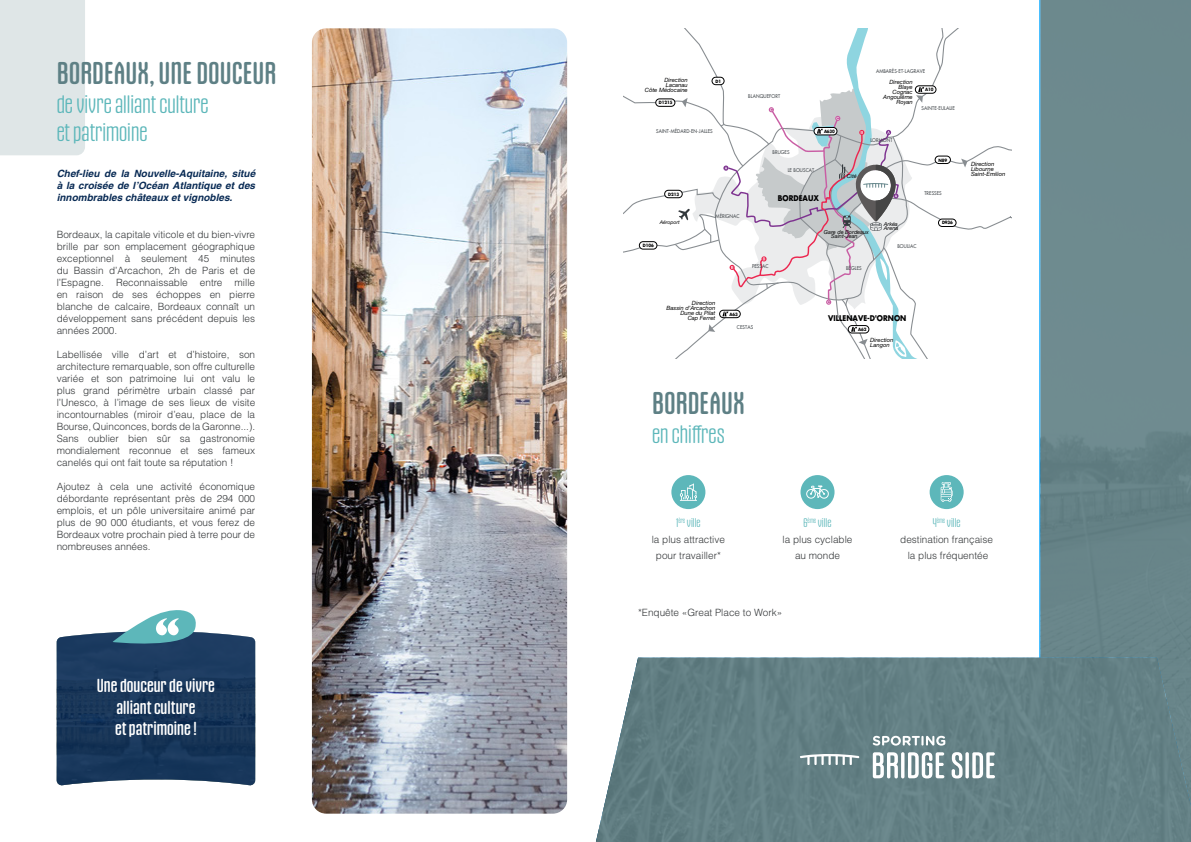
<style>
.page{position:relative;width:1191px;height:842px;background:#fff}
.page>*{position:absolute;margin:0;border:0;box-sizing:border-box;transform-origin:0 0}
.t1{font:30px "Gothiks Round";color:#5e8085}
.t2{font:300 24px/28.8px "Gothiks Round";color:#5db7ba}
.t3{font:18px/21.6px "Gothiks Round";color:#fff;text-align:center}
.Chapeau{font:300 12px "Gothiks Round";color:#5db7ba}
.Paragraphe{font:300 10px/12px "Helvetica";color:#333638;text-align:justify}
.t4{font:italic 700 10px/12px "Helvetica";color:#082a54;text-align:justify}
.Chapeau-2{font:300 10px/16px "Helvetica";color:#333638;text-align:center}
.t5{font:700 7.7px "Futura LT";color:#000001;scale:.91 1}
.t6{font:italic 5.8px/5.1px "Helvetica Neue";color:#000001;text-align:right}
.t7{font:italic 5.5px/4.4px "Helvetica Neue";color:#000001}
.t8{font:5.1px "Futura LT";letter-spacing:.02em;color:#454a4e;scale:.91 1}
.t9{font:italic 5.1px "Helvetica Neue";color:#000001}
.t10{font:700 4.4px "Futura LT";letter-spacing:-.025em;color:#000001;scale:.91 1}
</style>
<div class="page">
<div style="left:0;top:0;width:85px;height:155px;background:#dfe6e7"></div>
<div style="left:1040px;top:0;width:151px;height:842px;background:#6d898e"></div>
<div style="left:596px;top:658px;width:595px;height:184px;background:#5f7f84"></div>
<svg style="left:799px;top:754px;width:60px;height:11px"></svg>
<svg style="left:872px;top:736px;width:73px;height:10px"></svg>
<svg style="left:872px;top:752px;width:26px;height:26px"></svg>
<hr style="left:901px;top:752px;width:3px;height:26px;background:#fff;border-radius:2px">
<svg style="left:908px;top:752px;width:36px;height:26px"></svg>
<svg style="left:951px;top:752px;width:11px;height:26px"></svg>
<svg style="left:965px;top:752px;width:4px;height:26px"></svg>
<svg style="left:972px;top:752px;width:23px;height:26px"></svg>
<img style="left:312px;top:28px;width:255px;height:786px">
<svg style="left:57px;top:610px;width:198px;height:176px;background:#3a5775"></svg>
<div style="left:671px;top:475px;width:34px;height:34px;background:#5db7ba;border-radius:50%"></div>
<svg style="left:680px;top:484px;width:17px;height:17px"></svg>
<div style="left:800px;top:475px;width:34px;height:34px;background:#5db7ba;border-radius:50%"></div>
<svg style="left:806px;top:485px;width:23px;height:14px"></svg>
<div style="left:929px;top:475px;width:34px;height:34px;background:#5db7ba;border-radius:50%"></div>
<svg style="left:940px;top:482px;width:12px;height:20px"></svg>
<svg style="left:624px;top:28px;width:387px;height:331px"></svg>
<p class="t1" style="left:57px;top:55px;width:221px">BORDEAUX, UNE DOUCEUR</p>
<p class="t2" style="left:57px;top:89px;width:153px">de vivre alliant culture et patrimoine</p>
<p class="t4" style="left:57px;top:168px;width:200px">Chef-lieu de la Nouvelle-Aquitaine, situé à la croisée de l’Océan Atlantique et des innombrables châteaux et vignobles.</p>
<p class="Paragraphe" style="left:57px;top:228px;width:200px">Bordeaux, la capitale viticole et du bien-vivre brille par son emplacement géographique exceptionnel à seulement 45 minutes du Bassin d’Arcachon, 2h de Paris et de l’Espagne. Reconnaissable entre mille en raison de ses échoppes en pierre blanche de calcaire, Bordeaux connaît un développement sans précédent depuis les années 2000.</p>
<p class="Paragraphe" style="left:57px;top:348px;width:200px">Labellisée ville d’art et d’histoire, son architecture remarquable, son offre culturelle variée et son patrimoine lui ont valu le plus grand périmètre urbain classé par l’Unesco, à l’image de ses lieux de visite incontournables (miroir d’eau, place de la Bourse, Quinconces, bords de la Garonne...).<br>Sans oublier bien sûr sa gastronomie mondialement reconnue et ses fameux canelés qui ont fait toute sa réputation !</p>
<p class="Paragraphe" style="left:57px;top:480px;width:200px">Ajoutez à cela une activité économique débordante représentant près de 294 000 emplois, et un pôle universitaire animé par plus de 90 000 étudiants, et vous ferez de Bordeaux votre prochain pied à terre pour de nombreuses années.</p>
<p class="t3" style="left:97px;top:674px;width:120px">Une douceur de vivre alliant culture<br>et patrimoine !</p>
<p class="t8" style="left:876px;top:68px;width:55px">AMBARÈS-ET-LAGRAVE</p>
<p class="t6" style="left:645px;top:77px;width:44px">Direction<br>Lacanau<br>Côte Médocaine</p>
<p class="t6" style="left:883px;top:79px;width:31px">Direction<br>Blaye<br>Cognac<br>Angoulême<br>Royan</p>
<p class="t10" style="left:715px;top:78px;width:8px">D1</p>
<p class="t8" style="left:748px;top:93px;width:37px">BLANQUEFORT</p>
<p class="t10" style="left:659px;top:100px;width:16px">D1215</p>
<p class="t8" style="left:656px;top:127px;width:64px">SAINT-MÉDARD-EN-JALLES</p>
<p class="t10" style="left:824px;top:128px;width:14px">A630</p>
<p class="t8" style="left:870px;top:137px;width:26px">LORMONT</p>
<p class="t8" style="left:772px;top:149px;width:20px">BRUGES</p>
<p class="t8" style="left:787px;top:166px;width:31px">LE BOUSCAT</p>
<p class="t7" style="left:847px;top:174px;width:28px">Cité du Vin</p>
<p class="t10" style="left:668px;top:191px;width:13px">D213</p>
<p class="t5" style="left:778px;top:193px;width:47px">BORDEAUX</p>
<p class="t8" style="left:715px;top:213px;width:28px">MÉRIGNAC</p>
<p class="t9" style="left:659px;top:219px;width:21px">Aéroport</p>
<p class="t7" style="left:831px;top:230px;width:39px;text-indent:-7px">Gare de Bordeaux<br>Saint-Jean</p>
<p class="t7" style="left:884px;top:222px;width:16px">Arkéa<br>Arena</p>
<p class="t10" style="left:925px;top:87px;width:11px">A10</p>
<p class="t8" style="left:921px;top:105px;width:38px">SAINTE-EULALIE</p>
<p class="t10" style="left:938px;top:157px;width:11px">N89</p>
<p class="t8" style="left:924px;top:190px;width:21px">TRESSES</p>
<p class="t10" style="left:942px;top:220px;width:13px">D936</p>
<p class="t10" style="left:643px;top:242px;width:13px">D106</p>
<p class="t6" style="left:666px;top:300px;width:50px">Direction<br>Bassin d’Arcachon<br>Dune du Pilat<br>Cap Ferret</p>
<p class="t8" style="left:752px;top:263px;width:19px">PESSAC</p>
<p class="t10" style="left:729px;top:311px;width:11px">A63</p>
<p class="t8" style="left:737px;top:324px;width:19px">CESTAS</p>
<p class="t8" style="left:846px;top:265px;width:19px">BÈGLES</p>
<p class="t8" style="left:897px;top:242px;width:22px">BOULIAC</p>
<p class="t5" style="left:828px;top:313px;width:87px">VILLENAVE-D'ORNON</p>
<p class="t10" style="left:858px;top:326px;width:11px">A62</p>
<p class="t6" style="left:870px;top:337px;width:25px;text-align:left">Direction<br>Langon</p>
<p class="t6" style="left:971px;top:161px;width:36px;text-align:left">Direction<br>Libourne<br>Saint-Emilion</p>
<p class="t1" style="left:652px;top:385px;width:94px">BORDEAUX</p>
<p class="t2" style="left:652px;top:419px;width:74px">en chiffres</p>
<p class="Chapeau" style="left:676px;top:516px;width:26px">1<sup>ère</sup> ville</p>
<p class="Paragraphe" style="left:651px;top:531px;width:75px;line-height:16px;text-align:center">la plus attractive pour travailler*</p>
<p class="Chapeau" style="left:803px;top:516px;width:29px">6<sup>ème</sup> ville</p>
<p class="Paragraphe" style="left:782px;top:531px;width:72px;line-height:16px;text-align:center">la plus cyclable au monde</p>
<p class="Paragraphe" style="left:638px;top:607px;width:146px">*Enquête «Great Place to Work»</p>
<p class="Chapeau" style="left:932px;top:516px;width:29px">4<sup>ème</sup> ville</p>
<p class="Chapeau-2" style="left:900px;top:531px;width:94px">destination française la plus fréquentée</p>
</div>
